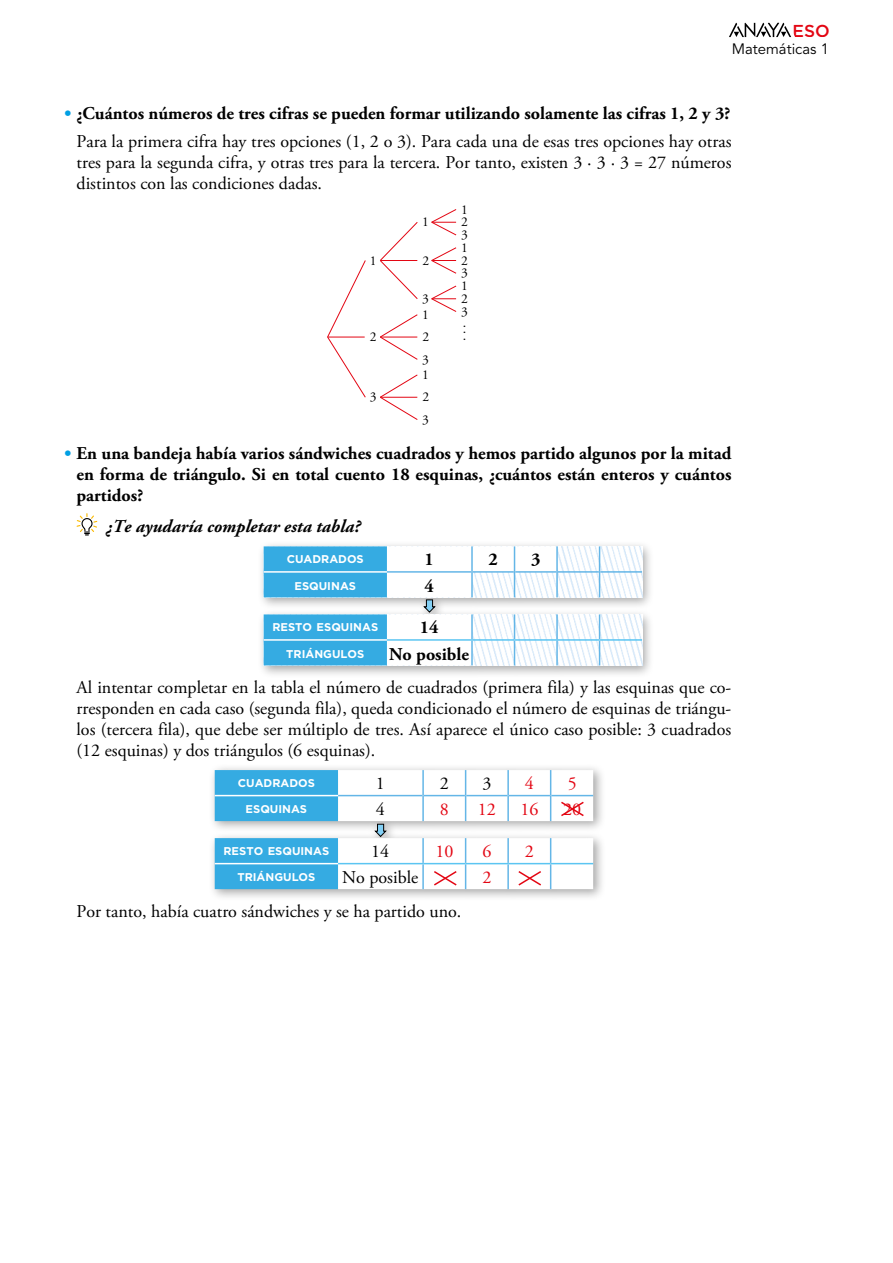
<style>
.page{position:relative;width:893px;height:1263px;background:#fff}
.page>*{position:absolute;margin:0;border:0;box-sizing:border-box;transform-origin:0 0}
.act_Solucion_SinBolo{font:18px/21px "Adobe Garamond Pro";color:#000;text-align:justify}
.Texto_Tabla{font:700 18px/21px "Adobe Garamond Pro";color:#000;text-align:justify}
.act_Enunciado_SinBol{font:italic 700 18px "Adobe Garamond Pro";color:#000}
.Texto_Tabla-2{font:18px "Adobe Garamond Pro";color:#000}
.Texto_Tabla-3{font:18px "Adobe Garamond Pro";color:#e30613}
.t1{font:500 17.25px "Gotham";color:#e30613}
.t2{font:15px "Avenir LT Std";color:#000}
.t3{font:13.5px/25.5px "Adobe Garamond Pro";color:#000;text-align:justify}
.t4{font:700 11.25px "Gotham";color:#fff}
.s1{font-family:"Gotham";font-weight:900;font-size:16.5px;color:#009fe3}
</style>
<div class="page">
<svg style="left:729px;top:22px;width:62px;height:15px"></svg>
<svg style="left:380px;top:314px;width:38px;height:46px"></svg>
<hr style="left:380px;top:337px;width:37px;height:1px;background:#e30613">
<svg style="left:327px;top:260px;width:39px;height:138px"></svg>
<svg style="left:380px;top:374px;width:38px;height:46px"></svg>
<hr style="left:380px;top:397px;width:37px;height:1px;background:#e30613">
<svg style="left:380px;top:222px;width:38px;height:77px"></svg>
<hr style="left:380px;top:260px;width:37px;height:1px;background:#e30613">
<svg style="left:431px;top:209px;width:26px;height:27px"></svg>
<svg style="left:431px;top:247px;width:26px;height:27px"></svg>
<svg style="left:431px;top:285px;width:26px;height:27px"></svg>
<svg style="left:76px;top:514px;width:22px;height:21px"></svg>
<div style="left:257px;top:540px;width:398px;height:138px;background:#000;opacity:.35"></div>
<img style="left:558px;top:546px;width:84px;height:51px">
<img style="left:558px;top:614px;width:84px;height:51px">
<hr style="left:558px;top:571px;width:41px;height:2px;background:#64b6e7">
<hr style="left:600px;top:571px;width:42px;height:2px;background:#64b6e7">
<hr style="left:556px;top:546px;width:2px;height:26px;background:#64b6e7">
<hr style="left:556px;top:572px;width:2px;height:25px;background:#64b6e7">
<svg style="left:599px;top:546px;width:1px;height:51px"></svg>
<hr style="left:556px;top:614px;width:2px;height:25px;background:#64b6e7">
<hr style="left:556px;top:641px;width:2px;height:24px;background:#64b6e7">
<svg style="left:599px;top:614px;width:1px;height:51px"></svg>
<hr style="left:557px;top:639px;width:43px;height:2px;background:#5bc5f2">
<hr style="left:600px;top:639px;width:42px;height:2px;background:#5bc5f2">
<svg style="left:264px;top:546px;width:293px;height:119px"></svg>
<div style="left:208px;top:763px;width:398px;height:139px;background:#000;opacity:.35"></div>
<svg style="left:215px;top:770px;width:378px;height:119px"></svg>
<p class="t1" style="left:792px;top:20px;width:39px">ESO</p>
<p class="t2" style="left:732px;top:40px;width:99px">Matemáticas 1</p>
<p class="Texto_Tabla" style="left:64px;top:103px;width:668px"><span class="s1">•</span> ¿Cuántos números de tres cifras se pueden formar utilizando solamente las cifras 1, 2 y 3?</p>
<p class="act_Solucion_SinBolo" style="left:77px;top:131px;width:656px">Para la primera cifra hay tres opciones (1, 2 o 3). Para cada una de esas tres opciones hay otras tres para la segunda cifra, y otras tres para la tercera. Por tanto, existen 3 · 3 · 3 = 27 números distintos con las condiciones dadas.</p>
<p class="t3" style="left:370px;top:248px;width:8px">1</p>
<p class="t3" style="left:370px;top:325px;width:8px">2</p>
<p class="t3" style="left:422px;top:210px;width:8px">1</p>
<p class="t3" style="left:422px;top:248px;width:8px">2</p>
<p class="t3" style="left:422px;top:286px;width:8px">3</p>
<p class="t3" style="left:422px;top:302px;width:8px">1</p>
<p class="t3" style="left:422px;top:347px;width:8px">3</p>
<p class="t3" style="left:422px;top:325px;width:8px">2</p>
<p class="t3" style="left:461px;top:197px;width:8px">1<br>3</p>
<p class="t3" style="left:461px;top:210px;width:8px">2<br>1<br>3</p>
<p class="t3" style="left:461px;top:248px;width:8px">2<br>1<br>3</p>
<p class="t3" style="left:449px;top:341px;width:18px;rotate:-90deg">. . .</p>
<p class="t3" style="left:461px;top:286px;width:8px">2</p>
<p class="t3" style="left:370px;top:385px;width:8px">3</p>
<p class="t3" style="left:422px;top:363px;width:8px">1</p>
<p class="t3" style="left:422px;top:407px;width:8px">3</p>
<p class="t3" style="left:422px;top:385px;width:8px">2</p>
<p class="Texto_Tabla" style="left:77px;top:443px;width:656px;text-indent:-13px"><span class="s1">•</span> En una bandeja había varios sándwiches cuadrados y hemos partido algunos por la mitad en forma de triángulo. Si en total cuento 18 esquinas, ¿cuántos están enteros y cuántos partidos?</p>
<p class="act_Enunciado_SinBol" style="left:106px;top:516px;width:256px">¿Te ayudaría completar esta tabla?</p>
<p class="t4" style="left:287px;top:552px;width:79px">CUADRADOS</p>
<p class="Texto_Tabla" style="left:424px;top:549px;width:11px">1</p>
<p class="Texto_Tabla" style="left:489px;top:549px;width:11px">2</p>
<p class="Texto_Tabla" style="left:531px;top:549px;width:11px">3</p>
<p class="t4" style="left:294px;top:578px;width:63px">ESQUINAS</p>
<p class="Texto_Tabla" style="left:424px;top:576px;width:11px">4</p>
<p class="t4" style="left:272px;top:620px;width:107px">RESTO ESQUINAS</p>
<p class="Texto_Tabla" style="left:420px;top:617px;width:20px">14</p>
<p class="t4" style="left:286px;top:646px;width:80px">TRIÁNGULOS</p>
<p class="Texto_Tabla" style="left:389px;top:644px;width:81px">No posible</p>
<p class="act_Solucion_SinBolo" style="left:77px;top:677px;width:656px">Al intentar completar en la tabla el número de cuadrados (primera fila) y las esquinas que co&shy;rresponden en cada caso (segunda fila), queda condicionado el número de esquinas de triángu&shy;los (tercera fila), que debe ser múltiplo de tres. Así aparece el único caso posible: 3 cuadrados (12 esquinas) y dos triángulos (6 esquinas).</p>
<p class="t4" style="left:238px;top:775px;width:79px">CUADRADOS</p>
<p class="Texto_Tabla-2" style="left:376px;top:772px;width:10px">1</p>
<p class="Texto_Tabla-2" style="left:440px;top:772px;width:10px">2</p>
<p class="Texto_Tabla-2" style="left:482px;top:772px;width:10px">3</p>
<p class="Texto_Tabla-3" style="left:525px;top:772px;width:10px">4</p>
<p class="Texto_Tabla-3" style="left:568px;top:772px;width:10px">5</p>
<p class="t4" style="left:246px;top:802px;width:63px">ESQUINAS</p>
<p class="Texto_Tabla-2" style="left:376px;top:799px;width:10px">4</p>
<p class="Texto_Tabla-3" style="left:440px;top:799px;width:10px">8</p>
<p class="Texto_Tabla-3" style="left:478px;top:799px;width:19px">12</p>
<p class="Texto_Tabla-3" style="left:520px;top:799px;width:19px">16</p>
<p class="Texto_Tabla-3" style="left:563px;top:799px;width:19px">20</p>
<p class="t4" style="left:223px;top:843px;width:107px">RESTO ESQUINAS</p>
<p class="Texto_Tabla-2" style="left:371px;top:840px;width:19px">14</p>
<p class="Texto_Tabla-3" style="left:435px;top:840px;width:19px">10</p>
<p class="Texto_Tabla-3" style="left:482px;top:840px;width:10px">6</p>
<p class="Texto_Tabla-3" style="left:525px;top:840px;width:10px">2</p>
<p class="t4" style="left:237px;top:870px;width:80px">TRIÁNGULOS</p>
<p class="Texto_Tabla-2" style="left:342px;top:867px;width:78px">No posible</p>
<p class="Texto_Tabla-3" style="left:482px;top:867px;width:10px">2</p>
<p class="act_Solucion_SinBolo" style="left:77px;top:901px;width:386px">Por tanto, había cuatro sándwiches y se ha partido uno.</p>
</div>
